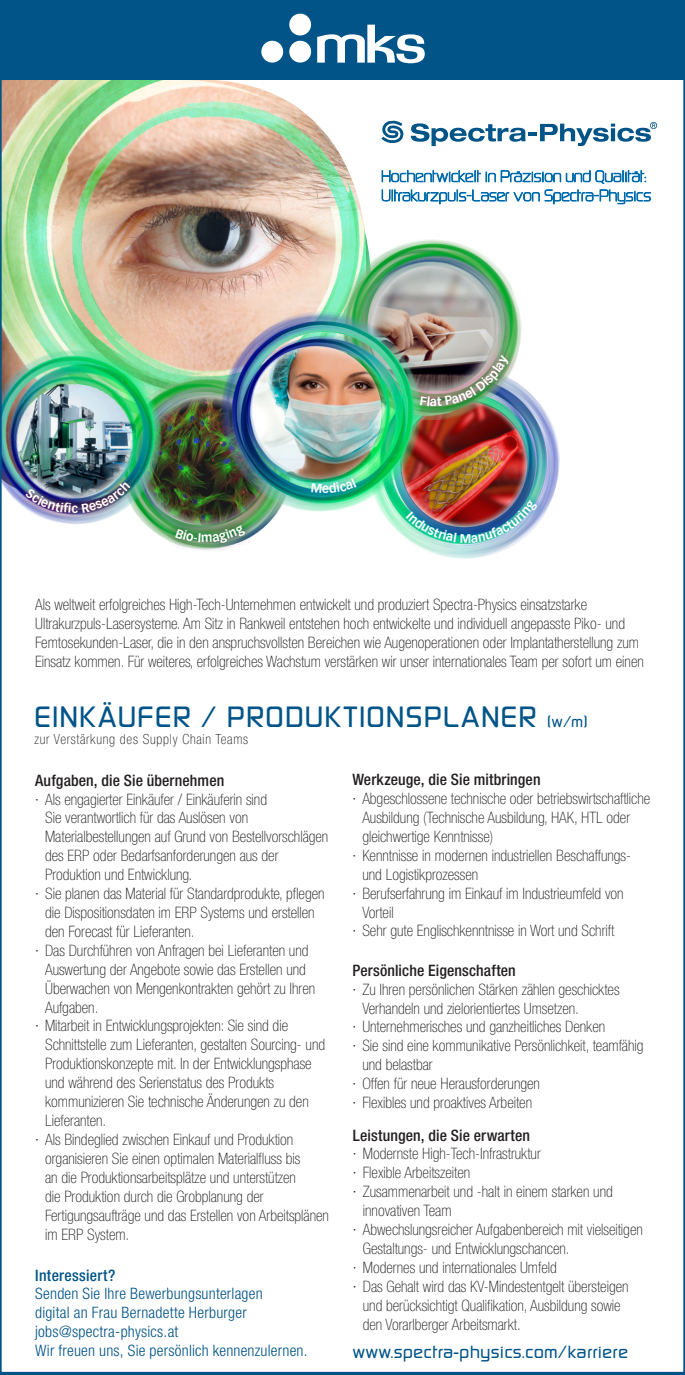
<style>
.page{position:relative;width:685px;height:1375px;background:#fff}
.page>*{position:absolute;margin:0;border:0;box-sizing:border-box;transform-origin:0 0}
.Berufbezeichnung{font:500 26.25px "Sol Pro";letter-spacing:.05em;color:#005487}
.FT_helv_neue_37{font:100 condensed 15.75px/18.9px "Helvetica Neue LT Std";color:#231f20}
.FT-Auszeichnung_blau{font:300 condensed 15.75px/18.9px "Helvetica Neue LT Std";letter-spacing:.015em;color:#005487}
.FT-Auszeichnung_schw{font:500 condensed 15.75px "Helvetica Neue LT Std";letter-spacing:.005em;color:#231f20}
.t1{font:500 15.75px "Sol Pro";letter-spacing:.05em;color:#005487}
.FT-Auszeichnung_blau-2{font:500 condensed 15.75px "Helvetica Neue LT Std";letter-spacing:.02em;color:#005487}
.HL_Sol_8pt{font:100 14px "Sol";letter-spacing:.01em;color:#005487}
.FT_helv_neue_37-2{font:100 condensed 14px "Helvetica Neue LT Std";letter-spacing:.05em;color:#231f20}
.t2{font:700 12.25px "Vectora LH";color:#fff}
.s1{font-size:14px}
</style>
<div class="page">
<img style="left:3px;top:79px;width:368px;height:296px">
<img style="left:148px;top:375px;width:129px;height:164px">
<img style="left:165px;top:397px;width:107px;height:128px">
<img style="left:165px;top:515px;width:90px;height:35px">
<img style="left:383px;top:385px;width:176px;height:141px">
<img style="left:424px;top:399px;width:104px;height:39px">
<img style="left:3px;top:341px;width:162px;height:186px">
<svg style="left:18px;top:474px;width:120px;height:47px"></svg>
<img style="left:12px;top:367px;width:124px;height:131px">
<img style="left:342px;top:239px;width:179px;height:180px">
<div style="left:409px;top:345px;width:110px;height:72px;background:#ed028c;opacity:.75"></div>
<img style="left:372px;top:265px;width:124px;height:90px">
<img style="left:220px;top:311px;width:204px;height:202px">
<svg style="left:301px;top:482px;width:65px;height:22px"></svg>
<img style="left:250px;top:344px;width:137px;height:138px">
<div style="left:0;top:0;width:685px;height:79px;background:#005487"></div>
<hr style="left:0;top:1373px;width:685px;height:1px;background:#005487">
<svg style="left:317px;top:25px;width:107px;height:38px"></svg>
<div style="left:289px;top:14px;width:22px;height:21px;background:#fff;border-radius:50%"></div>
<div style="left:289px;top:41px;width:22px;height:22px;background:#fff;border-radius:50%"></div>
<div style="left:261px;top:41px;width:22px;height:22px;background:#fff;border-radius:50%"></div>
<svg style="left:381px;top:121px;width:23px;height:23px"></svg>
<svg style="left:411px;top:122px;width:246px;height:24px"></svg>
<svg style="left:382px;top:170px;width:98px;height:12px"></svg>
<svg style="left:486px;top:172px;width:9px;height:10px"></svg>
<svg style="left:501px;top:170px;width:145px;height:13px"></svg>
<svg style="left:382px;top:190px;width:157px;height:14px"></svg>
<svg style="left:545px;top:190px;width:105px;height:14px"></svg>
<svg style="left:175px;top:525px;width:71px;height:18px"></svg>
<img style="left:393px;top:438px;width:158px;height:121px">
<img style="left:25px;top:480px;width:105px;height:33px">
<img style="left:420px;top:355px;width:90px;height:51px">
<svg style="left:311px;top:478px;width:45px;height:15px"></svg>
<p class="HL_Sol_8pt" style="left:381px;top:168px;width:266px">Hochentwickelt in Präzision und Qualität:</p>
<p class="HL_Sol_8pt" style="left:381px;top:187px;width:271px">Ultrakurzpuls-Laser von Spectra-Physics</p>
<p class="t2" style="left:460px;top:531px;width:13px">M</p>
<p class="FT_helv_neue_37" style="left:35px;top:595px;width:610px">Als weltweit erfolgreiches High-Tech-Unternehmen entwickelt und produziert Spectra-Physics einsatzstarke Ultrakurzpuls-Lasersysteme. Am Sitz in Rankweil entstehen hoch entwickelte und individuell angepasste Piko- und Femtosekunden-Laser, die in den anspruchsvollsten Bereichen wie Augenoperationen oder Implantatherstellung zum Einsatz kommen. Für weiteres, erfolgreiches Wachstum verstärken wir unser internationales Team per sofort um einen</p>
<p class="Berufbezeichnung" style="left:34px;top:699px;width:554px">EINKÄUFER / PRODUKTIONSPLANER <span class="s1">(w/m)</span></p>
<p class="FT_helv_neue_37-2" style="left:34px;top:730px;width:215px">zur Verstärkung des Supply Chain Teams</p>
<p class="FT-Auszeichnung_schw" style="left:35px;top:770px;width:191px">Aufgaben, die Sie übernehmen</p>
<p class="FT_helv_neue_37" style="left:45px;top:789px;width:285px;text-indent:-10px">· Als engagierter Einkäufer / Einkäuferin sind<br>Sie verantwortlich für das Auslösen von Materialbestellungen auf Grund von Bestellvorschlägen des ERP oder Bedarfsanforderungen aus der Produktion und Entwicklung.</p>
<p class="FT_helv_neue_37" style="left:45px;top:883px;width:281px;text-indent:-10px">· Sie planen das Material für Standardprodukte, pflegen die Dispositionsdaten im ERP Systems und erstellen den Forecast für Lieferanten.</p>
<p class="FT_helv_neue_37" style="left:45px;top:940px;width:271px;text-indent:-10px">· Das Durchführen von Anfragen bei Lieferanten und Auswertung der Angebote sowie das Erstellen und Überwachen von Mengenkontrakten gehört zu Ihren Aufgaben.</p>
<p class="FT_helv_neue_37" style="left:45px;top:1016px;width:281px;text-indent:-10px">· Mitarbeit in Entwicklungsprojekten: Sie sind die Schnittstelle zum Lieferanten, gestalten Sourcing- und Produktionskonzepte mit. In der Entwicklungsphase und während des Serienstatus des Produkts kommunizieren Sie technische Änderungen zu den Lieferanten.</p>
<p class="FT_helv_neue_37" style="left:45px;top:1129px;width:285px;text-indent:-10px">· Als Bindeglied zwischen Einkauf und Produktion organisieren Sie einen optimalen Materialfluss bis<br>an die Produktionsarbeitsplätze und unterstützen<br>die Produktion durch die Grobplanung der Fertigungsaufträge und das Erstellen von Arbeitsplänen im ERP System.</p>
<p class="FT-Auszeichnung_blau-2" style="left:35px;top:1265px;width:82px">Interessiert?</p>
<p class="FT-Auszeichnung_blau" style="left:35px;top:1283px;width:274px">Senden Sie Ihre Bewerbungsunterlagen<br>digital an Frau Bernadette Herburger jobs@spectra-physics.at<br>Wir freuen uns, Sie persönlich kennenzulernen.</p>
<p class="FT-Auszeichnung_schw" style="left:352px;top:770px;width:190px">Werkzeuge, die Sie mitbringen</p>
<p class="FT_helv_neue_37" style="left:362px;top:788px;width:289px;text-indent:-10px">· Abgeschlossene technische oder betriebswirtschaftliche<br>Ausbildung (Technische Ausbildung, HAK, HTL oder gleichwertige Kenntnisse)</p>
<p class="FT_helv_neue_37" style="left:362px;top:845px;width:270px;text-indent:-10px">· Kenntnisse in modernen industriellen Beschaffungs&shy;und Logistikprozessen</p>
<p class="FT_helv_neue_37" style="left:362px;top:883px;width:263px;text-indent:-10px">· Berufserfahrung im Einkauf im Industrieumfeld von<br>Vorteil</p>
<p class="FT_helv_neue_37" style="left:352px;top:921px;width:263px">· Sehr gute Englischkenntnisse in Wort und Schrift</p>
<p class="FT-Auszeichnung_schw" style="left:352px;top:960px;width:165px">Persönliche Eigenschaften</p>
<p class="FT_helv_neue_37" style="left:362px;top:979px;width:259px;text-indent:-10px">· Zu Ihren persönlichen Stärken zählen geschicktes<br>Verhandeln und zielorientiertes Umsetzen.</p>
<p class="FT_helv_neue_37" style="left:352px;top:1017px;width:254px">· Unternehmerisches und ganzheitliches Denken</p>
<p class="FT_helv_neue_37" style="left:362px;top:1036px;width:283px;text-indent:-10px">· Sie sind eine kommunikative Persönlichkeit, teamfähig und belastbar</p>
<p class="FT_helv_neue_37" style="left:352px;top:1073px;width:189px">· Offen für neue Herausforderungen</p>
<p class="FT_helv_neue_37" style="left:352px;top:1092px;width:181px">· Flexibles und proaktives Arbeiten</p>
<p class="FT-Auszeichnung_schw" style="left:353px;top:1125px;width:179px">Leistungen, die Sie erwarten</p>
<p class="FT_helv_neue_37" style="left:353px;top:1144px;width:189px">· Modernste High-Tech-Infrastruktur</p>
<p class="FT_helv_neue_37" style="left:353px;top:1162px;width:119px">· Flexible Arbeitszeiten</p>
<p class="FT_helv_neue_37" style="left:363px;top:1181px;width:251px;text-indent:-10px">· Zusammenarbeit und -halt in einem starken und innovativen Team</p>
<p class="FT_helv_neue_37" style="left:363px;top:1219px;width:281px;text-indent:-10px">· Abwechslungsreicher Aufgabenbereich mit vielseitigen<br>Gestaltungs- und Entwicklungschancen.</p>
<p class="FT_helv_neue_37" style="left:353px;top:1257px;width:205px">· Modernes und internationales Umfeld</p>
<p class="FT_helv_neue_37" style="left:363px;top:1276px;width:267px;text-indent:-10px">· Das Gehalt wird das KV-Mindestentgelt übersteigen und berücksichtigt Qualifikation, Ausbildung sowie den Vorarlberger Arbeitsmarkt.</p>
<p class="t1" style="left:353px;top:1341px;width:276px">www.spectra-physics.com/karriere</p>
</div>
